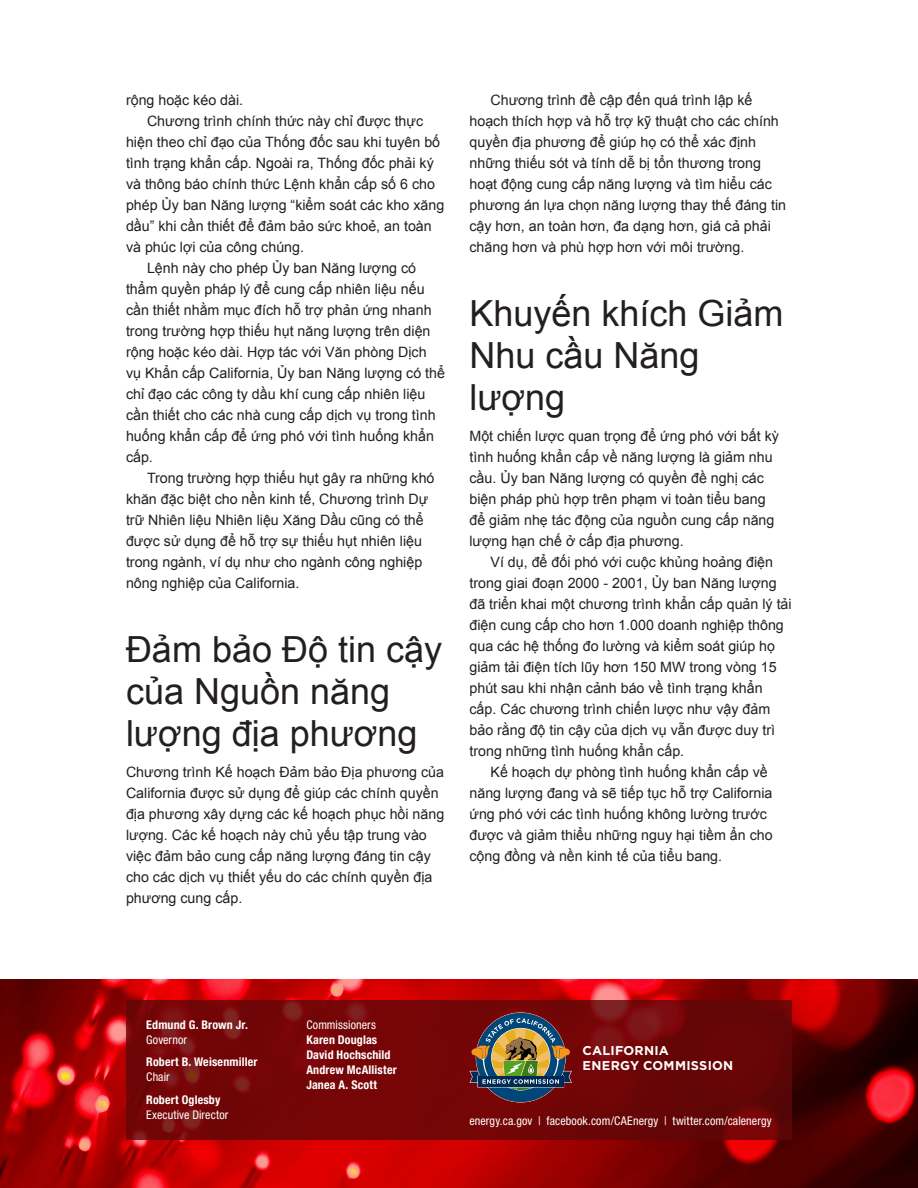
<style>
.page{position:relative;width:918px;height:1188px;background:#fff}
.page>*{position:absolute;margin:0;border:0;box-sizing:border-box;transform-origin:0 0}
.t1{font:36px/42px "Arial";color:#231f20}
.First_Paragraph{font:14.25px/21px "Arial";color:#231f20}
.t2{font:700 12.75px/15.3px "Gotham HTF";letter-spacing:.02em;color:#fff}
.t3{font:700 condensed 12px/15px "Helvetica Neue LT Std";letter-spacing:.015em;color:#fff}
.t4{font:condensed 12px "Helvetica Neue LT Std";letter-spacing:.01em;color:#fff}
</style>
<div class="page">
<img style="left:0;top:980px;width:918px;height:208px">
<svg style="left:126px;top:1000px;width:665px;height:140px;background:#710607"></svg>
<svg style="left:470px;top:1012px;width:102px;height:90px;background:#66554b"></svg>
<p class="First_Paragraph" style="left:126px;top:90px;width:119px">rộng hoặc kéo dài.</p>
<p class="First_Paragraph" style="left:126px;top:111px;width:320px;text-indent:21px">Chương trình chính thức này chỉ được thực hiện theo chỉ đạo của Thống đốc sau khi tuyên bố tình trạng khẩn cấp. Ngoài ra, Thống đốc phải ký và thông báo chính thức Lệnh khẩn cấp số 6 cho phép Ủy ban Năng lượng “kiểm soát các kho xăng dầu” khi cần thiết để đảm bảo sức khoẻ, an toàn và phúc lợi của công chúng.</p>
<p class="First_Paragraph" style="left:126px;top:258px;width:321px;text-indent:21px">Lệnh này cho phép Ủy ban Năng lượng có thẩm quyền pháp lý để cung cấp nhiên liệu nếu cần thiết nhằm mục đích hỗ trợ phản ứng nhanh trong trường hợp thiếu hụt năng lượng trên diện rộng hoặc kéo dài. Hợp tác với Văn phòng Dịch vụ Khẩn cấp California, Ủy ban Năng lượng có thể chỉ đạo các công ty dầu khí cung cấp nhiên liệu cần thiết cho các nhà cung cấp dịch vụ trong tình huống khẩn cấp để ứng phó với tình huống khẩn cấp.</p>
<p class="First_Paragraph" style="left:126px;top:468px;width:310px;text-indent:21px">Trong trường hợp thiếu hụt gây ra những khó khăn đặc biệt cho nền kinh tế, Chương trình Dự trữ Nhiên liệu Nhiên liệu Xăng Dầu cũng có thể được sử dụng để hỗ trợ sự thiếu hụt nhiên liệu trong ngành, ví dụ như cho ngành công nghiệp nông nghiệp của California.</p>
<p class="t1" style="left:126px;top:628px;width:318px">Đảm bảo Độ tin cậy của Nguồn năng lượng địa phương</p>
<p class="First_Paragraph" style="left:126px;top:762px;width:320px">Chương trình Kế hoạch Đảm bảo Địa phương của California được sử dụng để giúp các chính quyền địa phương xây dựng các kế hoạch phục hồi năng lượng. Các kế hoạch này chủ yếu tập trung vào việc đảm bảo cung cấp năng lượng đáng tin cậy cho các dịch vụ thiết yếu do các chính quyền địa phương cung cấp.</p>
<p class="First_Paragraph" style="left:470px;top:90px;width:318px;text-indent:21px">Chương trình đề cập đến quá trình lập kế hoạch thích hợp và hỗ trợ kỹ thuật cho các chính quyền địa phương để giúp họ có thể xác định những thiếu sót và tính dễ bị tổn thương trong hoạt động cung cấp năng lượng và tìm hiểu các phương án lựa chọn năng lượng thay thế đáng tin cậy hơn, an toàn hơn, đa dạng hơn, giá cả phải chăng hơn và phù hợp hơn với môi trường.</p>
<p class="t1" style="left:470px;top:292px;width:316px">Khuyến khích Giảm<br>Nhu cầu Năng lượng</p>
<p class="First_Paragraph" style="left:470px;top:426px;width:311px">Một chiến lược quan trọng để ứng phó với bất kỳ tình huống khẩn cấp về năng lượng là giảm nhu cầu. Ủy ban Năng lượng có quyền đề nghị các biện pháp phù hợp trên phạm vi toàn tiểu bang để giảm nhẹ tác động của nguồn cung cấp năng lượng hạn chế ở cấp địa phương.</p>
<p class="First_Paragraph" style="left:470px;top:552px;width:324px;text-indent:21px">Ví dụ, để đối phó với cuộc khủng hoảng điện trong giai đoạn 2000 - 2001, Ủy ban Năng lượng đã triển khai một chương trình khẩn cấp quản lý tải điện cung cấp cho hơn 1.000 doanh nghiệp thông qua các hệ thống đo lường và kiểm soát giúp họ giảm tải điện tích lũy hơn 150 MW trong vòng 15 phút sau khi nhận cảnh báo về tình trạng khẩn cấp. Các chương trình chiến lược như vậy đảm bảo rằng độ tin cậy của dịch vụ vẫn được duy trì trong những tình huống khẩn cấp.</p>
<p class="First_Paragraph" style="left:470px;top:762px;width:305px;text-indent:21px">Kế hoạch dự phòng tình huống khẩn cấp về năng lượng đang và sẽ tiếp tục hỗ trợ California ứng phó với các tình huống không lường trước được và giảm thiểu những nguy hại tiềm ẩn cho cộng đồng và nền kinh tế của tiểu bang.</p>
<p class="t3" style="left:146px;top:1017px;width:103px">Edmund G. Brown Jr.</p>
<p class="t4" style="left:146px;top:1032px;width:42px">Governor</p>
<p class="t3" style="left:146px;top:1054px;width:113px">Robert B. Weisenmiller</p>
<p class="t4" style="left:146px;top:1070px;width:25px">Chair</p>
<p class="t3" style="left:146px;top:1092px;width:76px">Robert Oglesby</p>
<p class="t4" style="left:146px;top:1107px;width:84px">Executive Director</p>
<p class="t4" style="left:306px;top:1017px;width:71px">Commissioners</p>
<p class="t3" style="left:306px;top:1032px;width:92px">Karen Douglas<br>David Hochschild<br>Andrew McAllister<br>Janea A. Scott</p>
<p class="t2" style="left:583px;top:1042px;width:152px">CALIFORNIA<br>ENERGY COMMISSION</p>
<p class="t4" style="left:470px;top:1113px;width:304px">energy.ca.gov | facebook.com/CAEnergy | twitter.com/calenergy</p>
</div>
